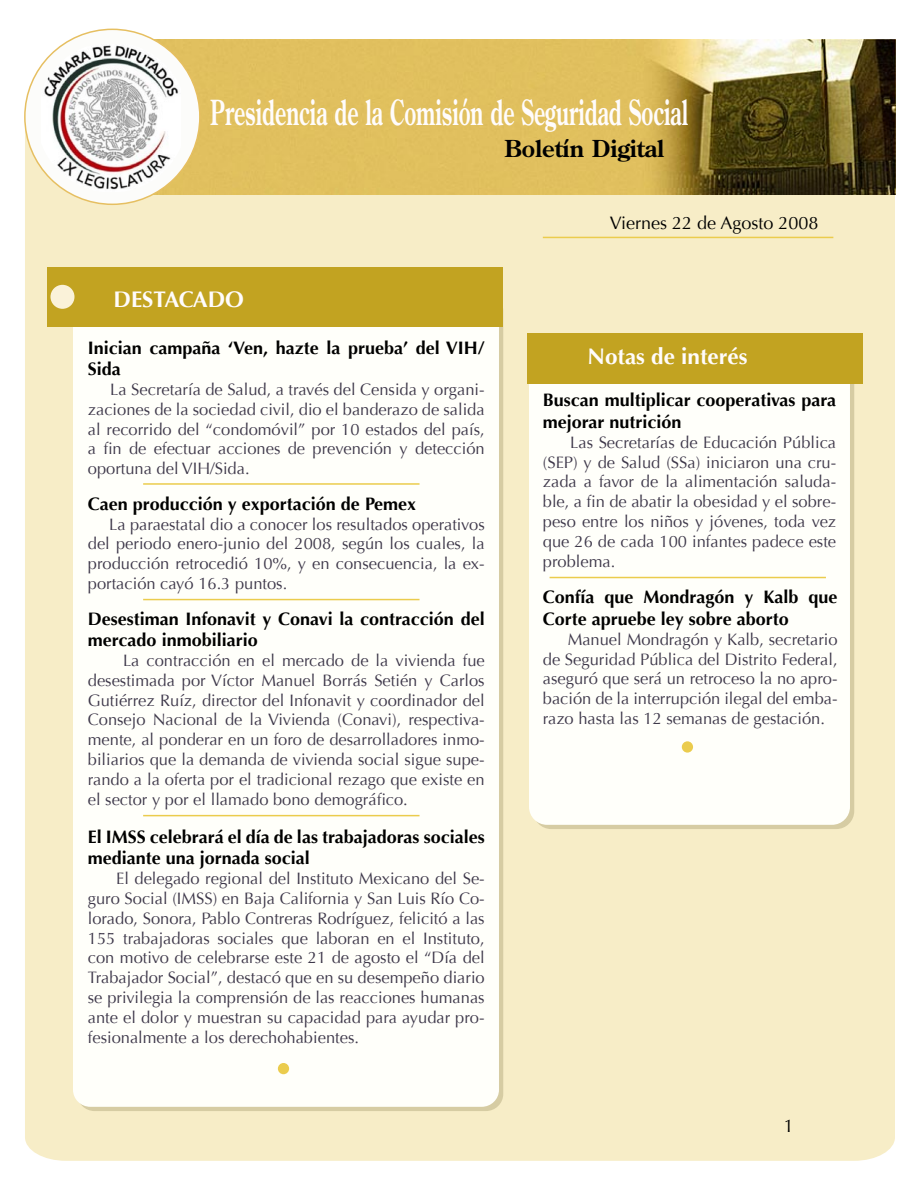
<style>
.page{position:relative;width:918px;height:1188px;background:#fff}
.page>*{position:absolute;margin:0;border:0;box-sizing:border-box;transform-origin:0 0}
.t1{font:700 34.5px "Century Old Style Std";color:#fffcfc;scale:.6 1}
.t2{font:700 23.4px "Century Old Style Std";color:#000}
.t3{font:700 22.5px "Optima";color:#fffcfc}
.t4{font:700 18px/21.6px "Optima";color:#000}
.t5{font:18px "Optima";color:#000}
.t6{font:16.5px/19.8px "Optima";color:#3e384a;text-align:justify}
</style>
<div class="page">
<div style="left:25px;top:195px;width:870px;height:966px;background:#f7edc7"></div>
<div style="left:73px;top:289px;width:426px;height:818px;background:#fffffa;border-radius:17px"></div>
<div style="left:47px;top:267px;width:456px;height:60px;background:#c2a321"></div>
<div style="left:50px;top:285px;width:24px;height:24px;background:#faf2d9;border-radius:50%"></div>
<div style="left:529px;top:345px;width:321px;height:480px;background:#fffffa;border-radius:18px"></div>
<div style="left:527px;top:333px;width:336px;height:51px;background:#c2a321"></div>
<img style="left:201px;top:40px;width:695px;height:155px">
<svg style="left:24px;top:29px;width:177px;height:176px"></svg>
<img style="left:42px;top:45px;width:138px;height:146px">
<hr style="left:143px;top:483px;width:277px;height:2px;background:#ebcc4d">
<div style="left:278px;top:1063px;width:11px;height:11px;background:#ebcc4d;border-radius:50%"></div>
<div style="left:682px;top:741px;width:11px;height:12px;background:#ebcc4d;border-radius:50%"></div>
<hr style="left:543px;top:237px;width:290px;height:1px;background:#ebcc4d">
<hr style="left:143px;top:815px;width:277px;height:1px;background:#ebcc4d">
<hr style="left:143px;top:599px;width:277px;height:1px;background:#ebcc4d">
<hr style="left:550px;top:577px;width:276px;height:1px;background:#ebcc4d">
<p class="t1" style="left:210px;top:90px;width:798px">Presidencia de la Comisión de Seguridad Social</p>
<p class="t2" style="left:504px;top:133px;width:161px">Boletín Digital</p>
<p class="t3" style="left:113px;top:287px;width:132px">DESTACADO</p>
<p class="t4" style="left:88px;top:337px;width:398px">Inician campaña ‘Ven, hazte la prueba’ del VIH/<br>Sida</p>
<p class="t6" style="left:88px;top:380px;width:398px;text-indent:22px">La Secretaría de Salud, a través del Censida y organi&shy;zaciones de la sociedad civil, dio el banderazo de salida al recorrido del “condomóvil” por 10 estados del país, a fin de efectuar acciones de prevención y detección oportuna del VIH/Sida.</p>
<p class="t4" style="left:88px;top:493px;width:330px">Caen producción y exportación de Pemex</p>
<p class="t6" style="left:88px;top:514px;width:398px;text-indent:21px">La paraestatal dio a conocer los resultados operativos del periodo enero-junio del 2008, según los cuales, la producción retrocedió 10%, y en consecuencia, la ex&shy;portación cayó 16.3 puntos.</p>
<p class="t4" style="left:88px;top:608px;width:398px">Desestiman Infonavit y Conavi la contracción del mercado inmobiliario</p>
<p class="t6" style="left:88px;top:651px;width:398px;text-indent:35px">La contracción en el mercado de la vivienda fue desestimada por Víctor Manuel Borrás Setién y Carlos Gutiérrez Ruíz, director del Infonavit y coordinador del Consejo Nacional de la Vivienda (Conavi), respectiva&shy;mente, al ponderar en un foro de desarrolladores inmo&shy;biliarios que la demanda de vivienda social sigue supe&shy;rando a la oferta por el tradicional rezago que existe en el sector y por el llamado bono demográfico.</p>
<p class="t4" style="left:88px;top:826px;width:398px">El IMSS celebrará el día de las trabajadoras sociales mediante una jornada social</p>
<p class="t6" style="left:88px;top:869px;width:398px;text-indent:28px">El delegado regional del Instituto Mexicano del Se&shy;guro Social (IMSS) en Baja California y San Luis Río Co&shy;lorado, Sonora, Pablo Contreras Rodríguez, felicitó a las 155 trabajadoras sociales que laboran en el Instituto, con motivo de celebrarse este 21 de agosto el “Día del Trabajador Social”, destacó que en su desempeño diario se privilegia la comprensión de las reacciones humanas ante el dolor y muestran su capacidad para ayudar pro&shy;fesionalmente a los derechohabientes.</p>
<p class="t5" style="left:610px;top:213px;width:210px">Viernes 22 de Agosto 2008</p>
<p class="t3" style="left:587px;top:344px;width:162px">Notas de interés</p>
<p class="t4" style="left:543px;top:390px;width:295px">Buscan multiplicar cooperativas para mejorar nutrición</p>
<p class="t6" style="left:543px;top:432px;width:295px;text-indent:27px">Las Secretarías de Educación Pública (SEP) y de Salud (SSa) iniciaron una cru&shy;zada a favor de la alimentación saluda&shy;ble, a fin de abatir la obesidad y el sobre&shy;peso entre los niños y jóvenes, toda vez que 26 de cada 100 infantes padece este problema.</p>
<p class="t4" style="left:543px;top:587px;width:296px">Confía que Mondragón y Kalb que<br>Corte apruebe ley sobre aborto</p>
<p class="t6" style="left:543px;top:629px;width:296px;text-indent:25px">Manuel Mondragón y Kalb, secretario de Seguridad Pública del Distrito Federal, aseguró que será un retroceso la no apro&shy;bación de la interrupción ilegal del emba&shy;razo hasta las 12 semanas de gestación.</p>
<p class="t5" style="left:784px;top:1115px;width:12px">1</p>
</div>
